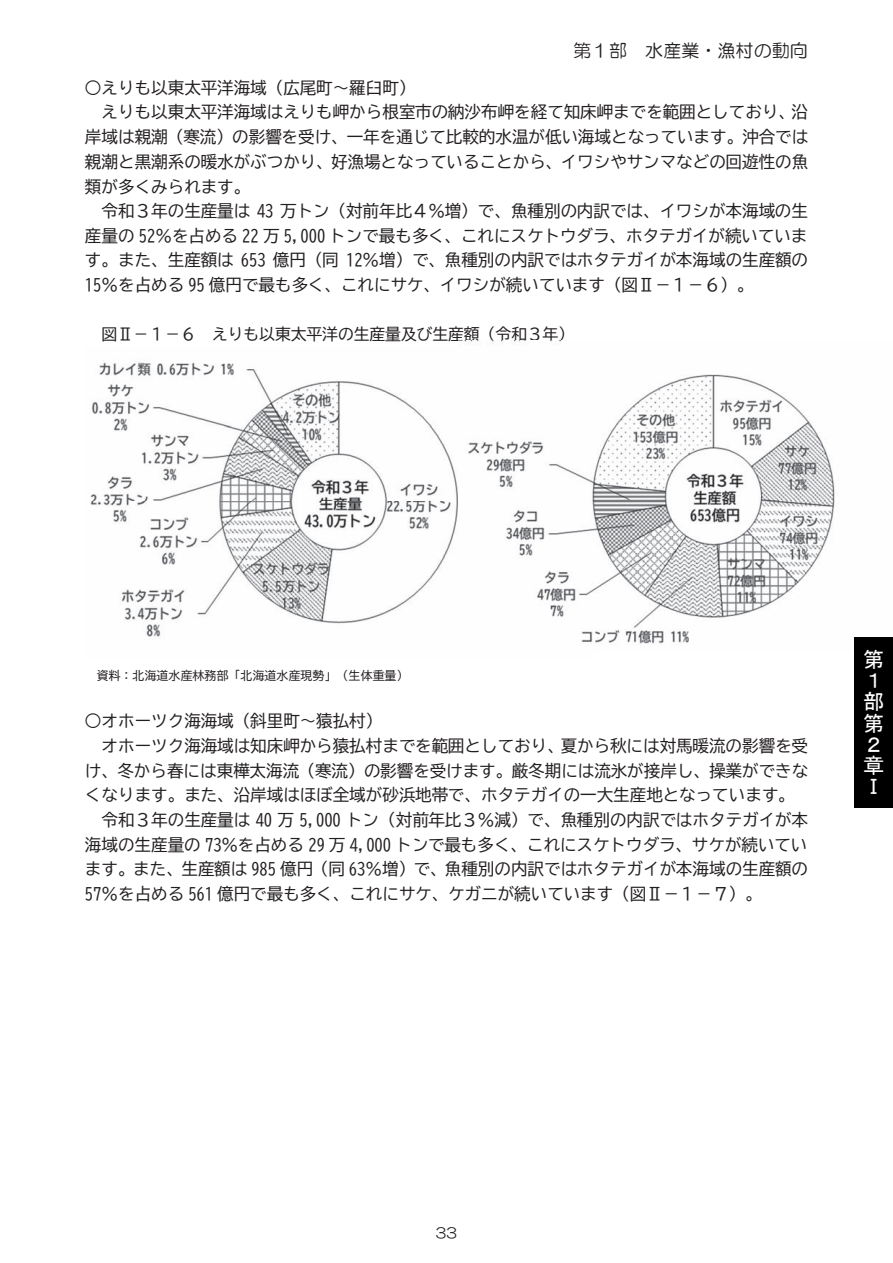
<style>
.page{position:relative;width:893px;height:1263px;background:#fff}
.page>*{position:absolute;margin:0;border:0;box-sizing:border-box;transform-origin:0 0}
.t1{font:21.3px/21.3px "MS Gothic";color:#fff}
.t2{font:18px "HG Maru Gothic MPRO";color:#231f20}
.t3{font:16.5px "BIZ UD Gothic";color:#231f20}
.t4{font:15.9px "BIZ UD Gothic";color:#231f20}
.t5{font:14.4px "HG Maru Gothic MPRO";color:#231f20}
.t6{font:11.85px "BIZ UD Gothic";color:#231f20}
</style>
<div class="page">
<svg style="left:90px;top:340px;width:803px;height:468px"></svg>
<div style="left:855px;top:638px;width:38px;height:170px;background:#000"></div>
<p class="t2" style="left:573px;top:42px;width:236px">第１部　水産業・漁村の動向</p>
<p class="t3" style="left:85px;top:79px;width:332px">○えりも以東太平洋海域（広尾町～羅臼町）</p>
<p class="t3" style="left:102px;top:104px;width:708px">えりも以東太平洋海域はえりも岬から根室市の納沙布岬を経て知床岬までを範囲としており、沿</p>
<p class="t3" style="left:85px;top:129px;width:725px">岸域は親潮（寒流）の影響を受け、一年を通じて比較的水温が低い海域となっています。沖合では</p>
<p class="t3" style="left:85px;top:153px;width:725px">親潮と黒潮系の暖水がぶつかり、好漁場となっていることから、イワシやサンマなどの回遊性の魚</p>
<p class="t3" style="left:85px;top:178px;width:167px">類が多くみられます。</p>
<p class="t3" style="left:102px;top:203px;width:708px">令和３年の生産量は 43 万トン（対前年比４％増）で、魚種別の内訳では、イワシが本海域の生</p>
<p class="t3" style="left:85px;top:227px;width:724px">産量の 52％を占める 22 万 5,000 トンで最も多く、これにスケトウダラ、ホタテガイが続いていま</p>
<p class="t3" style="left:85px;top:252px;width:725px">す。また、生産額は 653 億円（同 12％増）で、魚種別の内訳ではホタテガイが本海域の生産額の</p>
<p class="t3" style="left:85px;top:277px;width:670px">15％を占める 95 億円で最も多く、これにサケ、イワシが続いています（図Ⅱ－１－６）。</p>
<p class="t4" style="left:102px;top:325px;width:474px">図Ⅱ－１－６ えりも以東太平洋の生産量及び生産額（令和３年）</p>
<p class="t6" style="left:97px;top:670px;width:313px">資料：北海道水産林務部「北海道水産現勢」（生体重量）</p>
<p class="t3" style="left:85px;top:713px;width:299px">○オホーツク海海域（斜里町～猿払村）</p>
<p class="t3" style="left:102px;top:738px;width:708px">オホーツク海海域は知床岬から猿払村までを範囲としており、夏から秋には対馬暖流の影響を受</p>
<p class="t3" style="left:85px;top:762px;width:725px">け、冬から春には東樺太海流（寒流）の影響を受けます。厳冬期には流氷が接岸し、操業ができな</p>
<p class="t3" style="left:85px;top:787px;width:711px">くなります。また、沿岸域はほぼ全域が砂浜地帯で、ホタテガイの一大生産地となっています。</p>
<p class="t3" style="left:102px;top:811px;width:708px">令和３年の生産量は 40 万 5,000 トン（対前年比３％減）で、魚種別の内訳ではホタテガイが本</p>
<p class="t3" style="left:85px;top:836px;width:724px">海域の生産量の 73％を占める 29 万 4,000 トンで最も多く、これにスケトウダラ、サケが続いてい</p>
<p class="t3" style="left:85px;top:861px;width:725px">ます。また、生産額は 985 億円（同 63％増）で、魚種別の内訳ではホタテガイが本海域の生産額の</p>
<p class="t3" style="left:85px;top:885px;width:679px">57％を占める 561 億円で最も多く、これにサケ、ケガニが続いています（図Ⅱ－１－７）。</p>
<p class="t1" style="left:863px;top:648px;width:22px">第<br>１部第<br>２章<br>Ⅰ</p>
<p class="t5" style="left:436px;top:1226px;width:23px">33</p>
</div>
